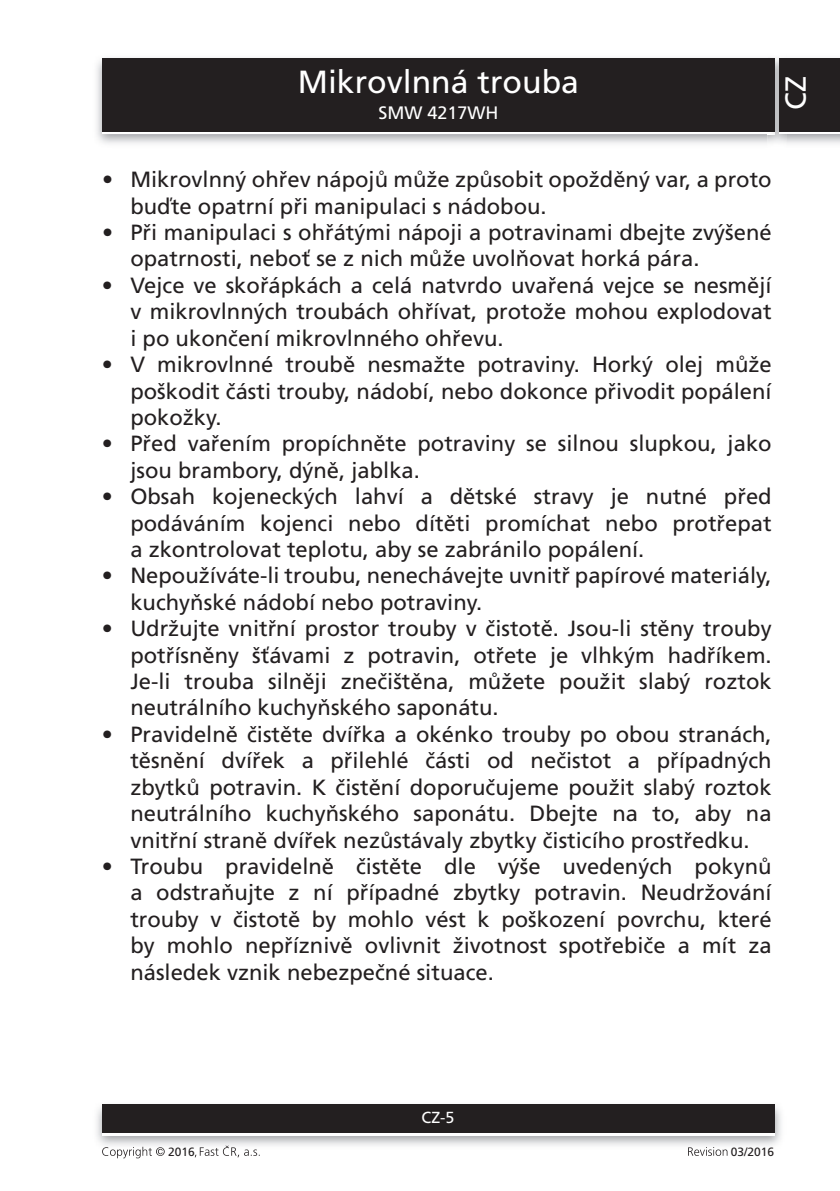
<style>
.page{position:relative;width:840px;height:1191px;background:#fff}
.page>*{position:absolute;margin:0;border:0;box-sizing:border-box;transform-origin:0 0}
.t1{font:32px "Frutiger CE";color:#fff}
.t2{font:29px "Frutiger CE";color:#fff}
.t3{font:22px/26.4px "Frutiger CE";color:#231f20;text-align:justify}
.t4{font:18px "Frutiger CE";color:#fff}
.t5{font:16px "Frutiger CE";color:#fff}
.t6{font:12px "Frutiger CE";color:#231f20}
</style>
<div class="page">
<div style="left:102px;top:61px;width:672px;height:73px;background:linear-gradient(to right,#231f20,#231f20)"></div>
<div style="left:102px;top:58px;width:672px;height:73px;background:#231f20"></div>
<img style="left:96px;top:1104px;width:685px;height:42px">
<div style="left:102px;top:1107px;width:672px;height:28px;background:linear-gradient(to right,#fff,#fff)"></div>
<div style="left:102px;top:1104px;width:672px;height:28px;background:#231f20"></div>
<img style="left:767px;top:56px;width:18px;height:90px">
<svg style="left:767px;top:131px;width:7px;height:3px"></svg>
<img style="left:767px;top:58px;width:7px;height:3px">
<img style="left:767px;top:61px;width:7px;height:70px">
<div style="left:778px;top:61px;width:61px;height:73px;background:linear-gradient(to right,#231f20,#231f20)"></div>
<div style="left:778px;top:58px;width:61px;height:73px;background:#231f20"></div>
<svg style="left:102px;top:1146px;width:63px;height:12px"></svg>
<svg style="left:195px;top:1145px;width:64px;height:12px"></svg>
<svg style="left:688px;top:1147px;width:39px;height:8px"></svg>
<h1 class="t1" style="left:297px;top:65px;width:282px">Mikrovlnná trouba</h1>
<p class="t4" style="left:378px;top:103px;width:122px">SMW 4217WH</p>
<h2 class="t2" style="left:780px;top:110px;width:35px;rotate:-90deg">CZ</h2>
<p class="t3" style="left:130px;top:167px;width:642px;text-indent:-28px">• Mikrovlnný ohřev nápojů může způsobit opožděný var, a proto buďte opatrní při manipulaci s nádobou.</p>
<p class="t3" style="left:130px;top:220px;width:642px;text-indent:-28px">• Při manipulaci s ohřátými nápoji a potravinami dbejte zvýšené opatrnosti, neboť se z nich může uvolňovat horká pára.</p>
<p class="t3" style="left:130px;top:272px;width:642px;text-indent:-28px">• Vejce ve skořápkách a celá natvrdo uvařená vejce se nesmějí v mikrovlnných troubách ohřívat, protože mohou explodovat i po ukončení mikrovlnného ohřevu.</p>
<p class="t3" style="left:130px;top:352px;width:642px;text-indent:-28px">• V mikrovlnné troubě nesmažte potraviny. Horký olej může poškodit části trouby, nádobí, nebo dokonce přivodit popálení pokožky.</p>
<p class="t3" style="left:130px;top:431px;width:642px;text-indent:-28px">• Před vařením propíchněte potraviny se silnou slupkou, jako jsou brambory, dýně, jablka.</p>
<p class="t3" style="left:130px;top:484px;width:642px;text-indent:-28px">• Obsah kojeneckých lahví a dětské stravy je nutné před podáváním kojenci nebo dítěti promíchat nebo protřepat a zkontrolovat teplotu, aby se zabránilo popálení.</p>
<p class="t3" style="left:130px;top:563px;width:642px;text-indent:-28px">• Nepoužíváte-li troubu, nenechávejte uvnitř papírové materiály, kuchyňské nádobí nebo potraviny.</p>
<p class="t3" style="left:130px;top:616px;width:642px;text-indent:-28px">• Udržujte vnitřní prostor trouby v čistotě. Jsou-li stěny trouby potřísněny šťávami z potravin, otřete je vlhkým hadříkem.<br>Je-li trouba silněji znečištěna, můžete použit slabý roztok neutrálního kuchyňského saponátu.</p>
<p class="t3" style="left:130px;top:721px;width:642px;text-indent:-28px">• Pravidelně čistěte dvířka a okénko trouby po obou stranách, těsnění dvířek a přilehlé části od nečistot a případných zbytků potravin. K čistění doporučujeme použit slabý roztok neutrálního kuchyňského saponátu. Dbejte na to, aby na vnitřní straně dvířek nezůstávaly zbytky čisticího prostředku.</p>
<p class="t3" style="left:130px;top:853px;width:642px;text-indent:-28px">• Troubu pravidelně čistěte dle výše uvedených pokynů a odstraňujte z ní případné zbytky potravin. Neudržování trouby v čistotě by mohlo vést k poškození povrchu, které by mohlo nepříznivě ovlivnit životnost spotřebiče a mít za následek vznik nebezpečné situace.</p>
<p class="t5" style="left:421px;top:1109px;width:34px">CZ-5</p>
<p class="t6" style="left:168px;top:1145px;width:28px">2016</p>
<p class="t6" style="left:730px;top:1145px;width:45px">03/2016</p>
</div>
